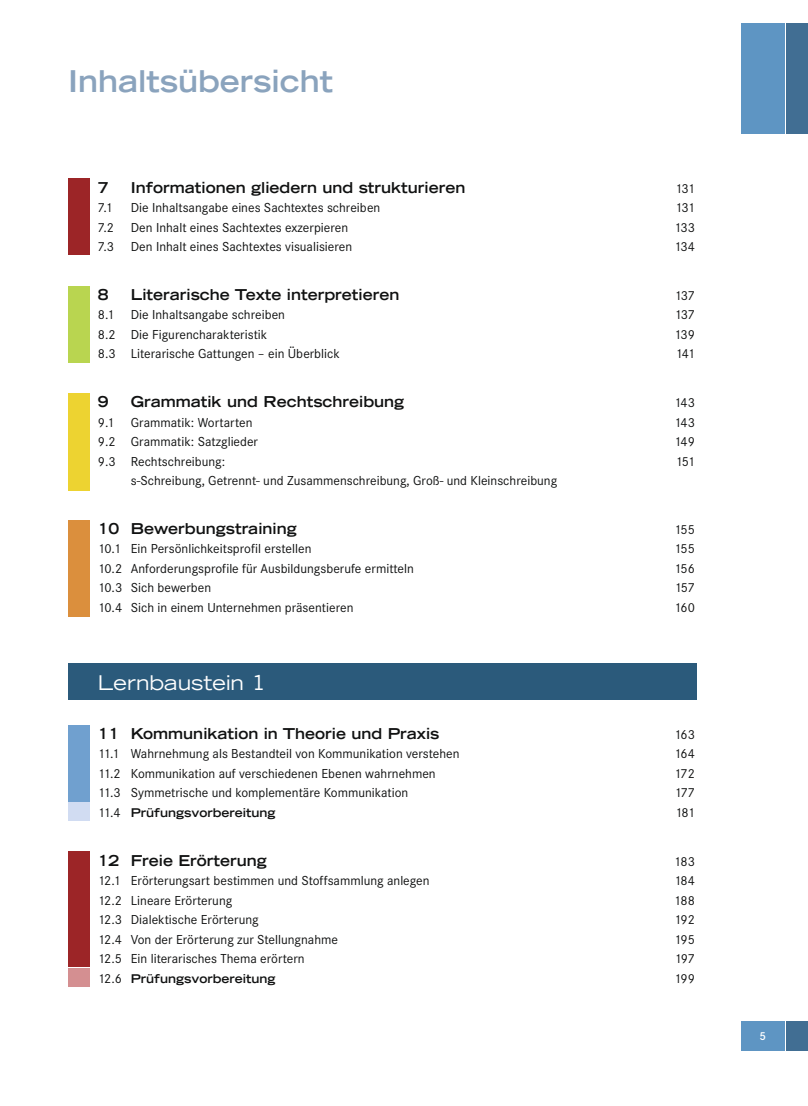
<style>
.page{position:relative;width:808px;height:1106px;background:#fff}
.page>*{position:absolute;margin:0;border:0;box-sizing:border-box;transform-origin:0 0}
._02_Ü2{font:700 expanded 30px "Trade Gothic LT Std";color:#8aa3bd}
._95_Inhalt___Ü1{font:expanded 20.25px "Trade Gothic LT Std";color:#fff}
._95a_Inhalt___Ü2{font:700 expanded 15px "Trade Gothic LT Std";color:#101111}
._96_Inhalt___Ü3{font:13.5px "Corporate CVS";color:#101111}
._95a_Inhalt___Ü2-2{font:13.5px "Corporate CVS";letter-spacing:-.05em;color:#101111}
._96_Inhalt___Ü3-2{font:700 expanded 12px "Trade Gothic LT Std";color:#101111}
._80_2_Navi_unten{font:12px "Corporate CVS Demi";color:#fff}
.s1{font-family:"Corporate CVS";font-weight:400;font-stretch:normal;font-size:13.5px}
</style>
<div class="page">
<div style="left:741px;top:1021px;width:43px;height:29px;background:#5e95c3"></div>
<div style="left:741px;top:23px;width:43px;height:111px;background:#5e95c3"></div>
<div style="left:787px;top:23px;width:21px;height:111px;background:#416e93"></div>
<div style="left:787px;top:1021px;width:21px;height:29px;background:#416e93"></div>
<div style="left:68px;top:178px;width:21px;height:77px;background:#9c2527"></div>
<div style="left:68px;top:286px;width:21px;height:76px;background:#b9d550"></div>
<div style="left:68px;top:393px;width:21px;height:97px;background:#edd331"></div>
<div style="left:68px;top:520px;width:21px;height:96px;background:#db8f3d"></div>
<div style="left:68px;top:663px;width:629px;height:36px;background:#2b5a7b"></div>
<div style="left:68px;top:724px;width:21px;height:77px;background:#70a0cf"></div>
<div style="left:68px;top:802px;width:21px;height:19px;background:#d1dcf2"></div>
<div style="left:68px;top:851px;width:21px;height:116px;background:#9c2527"></div>
<div style="left:68px;top:968px;width:21px;height:18px;background:#d48f91"></div>
<p class="_02_Ü2" style="left:68px;top:61px;width:266px">Inhaltsübersicht</p>
<p class="_95a_Inhalt___Ü2" style="left:98px;top:177px;width:12px">7</p>
<p class="_95a_Inhalt___Ü2" style="left:131px;top:177px;width:336px">Informationen gliedern und strukturieren</p>
<p class="_95a_Inhalt___Ü2-2" style="left:675px;top:180px;width:21px">131</p>
<p class="_96_Inhalt___Ü3" style="left:98px;top:200px;width:16px">7.1</p>
<p class="_96_Inhalt___Ü3" style="left:131px;top:200px;width:251px">Die Inhaltsangabe eines Sachtextes schreiben</p>
<p class="_96_Inhalt___Ü3" style="left:675px;top:200px;width:21px">131</p>
<p class="_96_Inhalt___Ü3" style="left:98px;top:219px;width:252px">7.2 Den Inhalt eines Sachtextes exzerpieren</p>
<p class="_96_Inhalt___Ü3" style="left:674px;top:219px;width:22px">133</p>
<p class="_96_Inhalt___Ü3" style="left:98px;top:239px;width:256px">7.3 Den Inhalt eines Sachtextes visualisieren</p>
<p class="_96_Inhalt___Ü3" style="left:674px;top:239px;width:22px">134</p>
<p class="_95a_Inhalt___Ü2" style="left:98px;top:284px;width:12px">8</p>
<p class="_95a_Inhalt___Ü2" style="left:131px;top:284px;width:270px">Literarische Texte interpretieren</p>
<p class="_95a_Inhalt___Ü2-2" style="left:674px;top:288px;width:22px">137</p>
<p class="_96_Inhalt___Ü3" style="left:98px;top:307px;width:189px">8.1 Die Inhaltsangabe schreiben</p>
<p class="_96_Inhalt___Ü3" style="left:674px;top:307px;width:22px">137</p>
<p class="_96_Inhalt___Ü3" style="left:98px;top:327px;width:171px">8.2 Die Figurencharakteristik</p>
<p class="_96_Inhalt___Ü3" style="left:674px;top:327px;width:22px">139</p>
<p class="_96_Inhalt___Ü3" style="left:98px;top:346px;width:244px">8.3 Literarische Gattungen – ein Überblick</p>
<p class="_96_Inhalt___Ü3" style="left:675px;top:346px;width:21px">141</p>
<p class="_95a_Inhalt___Ü2" style="left:98px;top:392px;width:12px">9</p>
<p class="_95a_Inhalt___Ü2" style="left:131px;top:392px;width:275px">Grammatik und Rechtschreibung</p>
<p class="_95a_Inhalt___Ü2-2" style="left:674px;top:395px;width:22px">143</p>
<p class="_96_Inhalt___Ü3" style="left:98px;top:414px;width:156px">9.1 Grammatik: Wortarten</p>
<p class="_96_Inhalt___Ü3" style="left:674px;top:414px;width:22px">143</p>
<p class="_96_Inhalt___Ü3" style="left:98px;top:434px;width:162px">9.2 Grammatik: Satzglieder</p>
<p class="_96_Inhalt___Ü3" style="left:674px;top:434px;width:22px">149</p>
<p class="_96_Inhalt___Ü3" style="left:98px;top:453px;width:129px">9.3 Rechtschreibung:</p>
<p class="_96_Inhalt___Ü3" style="left:675px;top:453px;width:21px">151</p>
<p class="_96_Inhalt___Ü3" style="left:131px;top:473px;width:428px">s-Schreibung, Getrennt- und Zusammenschreibung, Groß- und Kleinschreibung</p>
<p class="_95a_Inhalt___Ü2" style="left:98px;top:518px;width:200px">10 Bewerbungstraining</p>
<p class="_95a_Inhalt___Ü2-2" style="left:674px;top:522px;width:22px">155</p>
<p class="_96_Inhalt___Ü3" style="left:98px;top:541px;width:215px">10.1 Ein Persönlichkeitsprofil erstellen</p>
<p class="_96_Inhalt___Ü3" style="left:674px;top:541px;width:22px">155</p>
<p class="_96_Inhalt___Ü3" style="left:98px;top:561px;width:318px">10.2 Anforderungsprofile für Ausbildungsberufe ermitteln</p>
<p class="_96_Inhalt___Ü3" style="left:674px;top:561px;width:22px">156</p>
<p class="_96_Inhalt___Ü3" style="left:98px;top:580px;width:115px">10.3 Sich bewerben</p>
<p class="_96_Inhalt___Ü3" style="left:674px;top:580px;width:22px">157</p>
<p class="_96_Inhalt___Ü3" style="left:98px;top:600px;width:257px">10.4 Sich in einem Unternehmen präsentieren</p>
<p class="_96_Inhalt___Ü3" style="left:674px;top:600px;width:22px">160</p>
<p class="_95_Inhalt___Ü1" style="left:98px;top:669px;width:170px">Lernbaustein 1</p>
<p class="_95a_Inhalt___Ü2" style="left:98px;top:723px;width:343px">11 Kommunikation in Theorie und Praxis</p>
<p class="_95a_Inhalt___Ü2-2" style="left:674px;top:726px;width:22px">163</p>
<p class="_96_Inhalt___Ü3" style="left:98px;top:746px;width:363px">11.1 Wahrnehmung als Bestandteil von Kommunikation verstehen</p>
<p class="_96_Inhalt___Ü3" style="left:674px;top:746px;width:22px">164</p>
<p class="_96_Inhalt___Ü3" style="left:98px;top:765px;width:339px">11.2 Kommunikation auf verschiedenen Ebenen wahrnehmen</p>
<p class="_96_Inhalt___Ü3" style="left:674px;top:765px;width:22px">172</p>
<p class="_96_Inhalt___Ü3" style="left:98px;top:785px;width:312px">11.3 Symmetrische und komplementäre Kommunikation</p>
<p class="_96_Inhalt___Ü3" style="left:674px;top:785px;width:22px">177</p>
<p class="_96_Inhalt___Ü3-2" style="left:98px;top:804px;width:179px"><span class="s1">11.4</span> Prüfungsvorbereitung</p>
<p class="_96_Inhalt___Ü3" style="left:675px;top:804px;width:21px">181</p>
<p class="_95a_Inhalt___Ü2" style="left:98px;top:850px;width:170px">12 Freie Erörterung</p>
<p class="_95a_Inhalt___Ü2-2" style="left:674px;top:853px;width:22px">183</p>
<p class="_96_Inhalt___Ü3" style="left:98px;top:873px;width:333px">12.1 Erörterungsart bestimmen und Stoffsammlung anlegen</p>
<p class="_96_Inhalt___Ü3" style="left:674px;top:873px;width:22px">184</p>
<p class="_96_Inhalt___Ü3" style="left:98px;top:892px;width:136px">12.2 Lineare Erörterung</p>
<p class="_96_Inhalt___Ü3" style="left:674px;top:892px;width:22px">188</p>
<p class="_96_Inhalt___Ü3" style="left:98px;top:912px;width:162px">12.3 Dialektische Erörterung</p>
<p class="_96_Inhalt___Ü3" style="left:674px;top:912px;width:22px">192</p>
<p class="_96_Inhalt___Ü3" style="left:98px;top:931px;width:242px">12.4 Von der Erörterung zur Stellungnahme</p>
<p class="_96_Inhalt___Ü3" style="left:674px;top:931px;width:22px">195</p>
<p class="_96_Inhalt___Ü3" style="left:98px;top:951px;width:208px">12.5 Ein literarisches Thema erörtern</p>
<p class="_96_Inhalt___Ü3" style="left:674px;top:951px;width:22px">197</p>
<p class="_96_Inhalt___Ü3-2" style="left:98px;top:970px;width:179px"><span class="s1">12.6</span> Prüfungsvorbereitung</p>
<p class="_96_Inhalt___Ü3" style="left:674px;top:970px;width:22px">199</p>
<p class="_80_2_Navi_unten" style="left:759px;top:1029px;width:8px">5</p>
</div>
